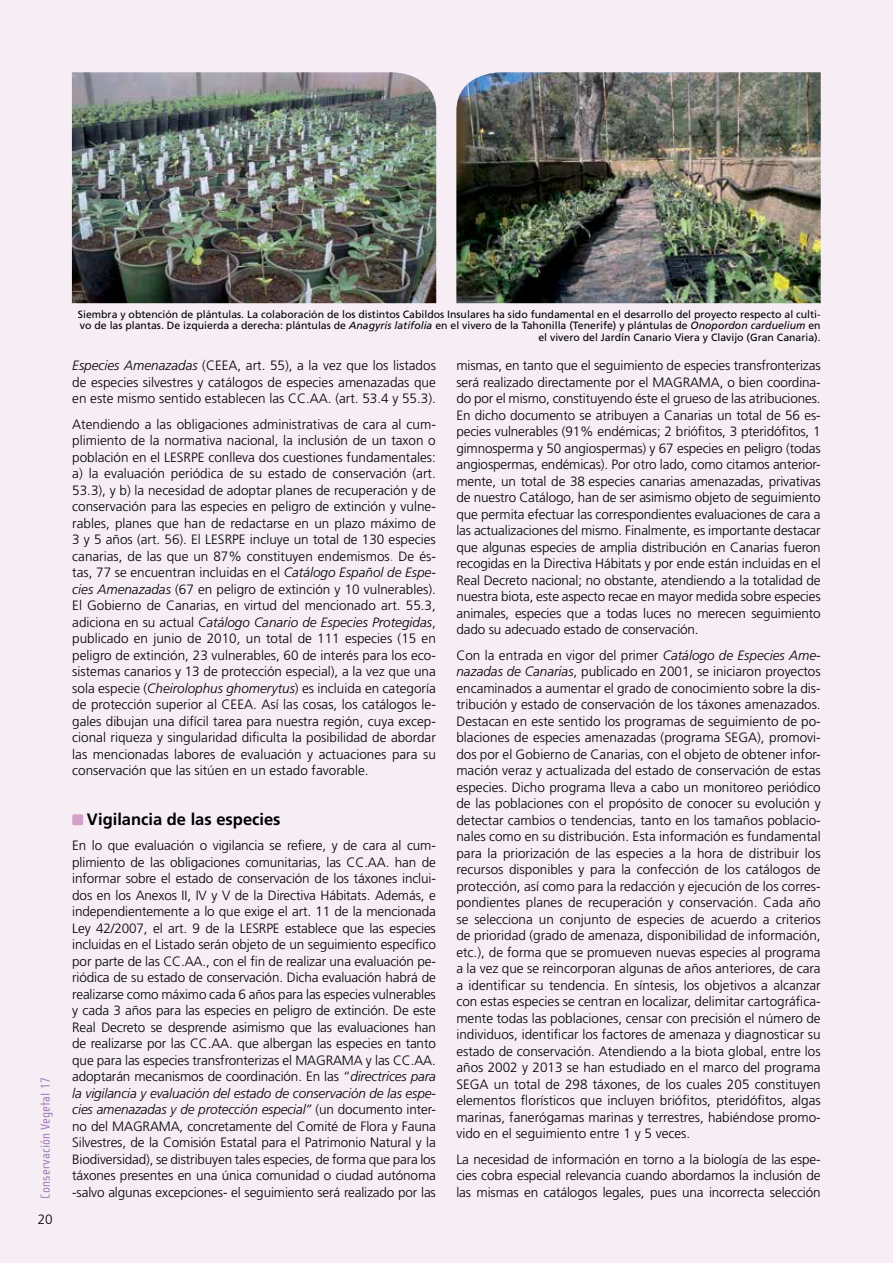
<style>
.page{position:relative;width:893px;height:1263px;background:#f6edf5}
.page>*{position:absolute;margin:0;border:0;box-sizing:border-box;transform-origin:0 0}
.t1{font:700 16.5px "Frutiger";color:#000}
.t2{font:300 13.5px/16.5px "Frutiger";letter-spacing:-.01em;color:#000;text-align:justify}
.t3{font:13.5px "Cholla Sans";letter-spacing:.01em;color:#9e7bb7}
.t4{font:10.5px/11.6px "Frutiger";color:#000;text-align:right}
.s1{font-style:italic}
.s2{color:#396}
.s3{color:#99ca3c}
</style>
<div class="page">
<div style="left:72px;top:814px;width:11px;height:11px;background:#d4a0c9;border-radius:2px"></div>
<img style="left:72px;top:72px;width:364px;height:231px">
<img style="left:456px;top:72px;width:365px;height:231px">
<p class="t3" style="left:38px;top:1198px;width:123px;rotate:-90deg">Conservación Vegetal 17</p>
<p class="t2" style="left:38px;top:1211px;width:17px">20</p>
<p class="t4" style="left:78px;top:308px;width:744px">Siembra y obtención de plántulas. La colaboración de los distintos Cabildos I nsulares ha sido fundamental en el desarrollo del proyecto respecto al culti&shy;vo de las plantas. De izquierda a derecha: plántulas de <span class="s1">Anagyris latifolia</span> en el vivero de la Tahonilla (Tenerife) y plántulas de <span class="s1">Onopordon carduelium</span> en el vivero del Jardín Canario Viera y Clavijo (Gran Canaria).</p>
<p class="t2" style="left:72px;top:358px;width:365px"><span class="s1">Especies Amenazadas</span> (CEEA, art. 55), a la vez que los listados de especies silvestres y catálogos de especies amenazadas que en este mismo sentido establecen las CC.AA. (art. 53.4 y 55.3).</p>
<p class="t2" style="left:72px;top:416px;width:365px">Atendiendo a las obligaciones administrativas de cara al cum&shy;plimiento de la normativa nacional, la inclusión de un taxon o población en el LESRPE conlleva dos cuestiones fundamentales: a) la evaluación periódica de su estado de conservación (art.<br>53.3), y b) la necesidad de adoptar planes de recuperación y de conservación para las especies en peligro de extinción y vulne&shy;rables, planes que han de redactarse en un plazo máximo de 3 y 5 años (art. 56). El LESRPE incluye un total de 130 especies canarias, de las que un 87% constituyen endemismos<span class="s2">.</span> De és&shy;tas, 77 se encuentran incluidas en el <span class="s1">Catálogo Español de Espe&shy;cies Amenazadas</span> (67 en peligro de extinción y 10 vulnerables).<br>El Gobierno de Canarias, en virtud del mencionado art. 55.3, adiciona en su actual <span class="s1">Catálogo Canario de Especies Protegidas</span>, publicado en junio de 2010, un total de 111 especies (15 en peligro de extinción, 23 vulnerables, 60 de interés para los eco&shy;sistemas canarios y 13 de protección especial), a la vez que una sola especie (<span class="s1">Cheirolophus ghomerytus</span>) es incluida en categoría de protección superior al CEEA. Así las cosas, los catálogos le&shy;gales dibujan una difícil tarea para nuestra región, cuya excep&shy;cional riqueza y singularidad dificulta la posibilidad de abordar las mencionadas labores de evaluación y actuaciones para su conservación que las sitúen en un estado favorable.</p>
<p class="t1" style="left:87px;top:809px;width:195px">Vigilancia de las especies</p>
<p class="t2" style="left:72px;top:838px;width:365px">En lo que evaluación o vigilancia se refiere, y de cara al cum&shy;plimiento de las obligaciones comunitarias, las CC.AA. han de informar sobre el estado de conservación de los táxones inclui&shy;dos en los Anexos II, IV y V de la Directiva Hábitats. Además, e independientemente a lo que exige el art. 11 de la mencionada Ley 42/2007, el art. 9 de la LESRPE establece que las especies incluidas en el Listado serán objeto de un seguimiento específico por parte de las CC.AA., con el fin de realizar una evaluación pe&shy;riódica de su estado de conservación. Dicha evaluación habrá de realizarse como máximo cada 6 años para las especies vulnerables y cada 3 años para las especies en peligro de extinción. De este Real Decreto se desprende asimismo que las evaluaciones han de realizarse por las CC.AA. que albergan las especies en tanto que para las especies transfronterizas el MAGRAMA y las CC.AA. adoptarán mecanismos de coordinación. En las “<span class="s1">directrices para la vigilancia y evaluación del estado de conservación de las espe&shy;cies amenazadas y de protección especial”</span> (un documento inter&shy;no del MAGRAMA, concretamente del Comité de Flora y Fauna Silvestres, de la Comisión Estatal para el Patrimonio Natural y la Biodiversidad), se distribuyen tales especies, de forma que para los táxones presentes en una única comunidad o ciudad autónoma -salvo algunas excepciones- el seguimiento será realizado por las</p>
<p class="t2" style="left:456px;top:357px;width:366px">mismas, en tanto que el seguimiento de especies transfronterizas será realizado directamente por el MAGRAMA, o bien coordina&shy;do por el mismo, constituyendo éste el grueso de las atribuciones.<br>En dicho documento se atribuyen a Canarias un total de 56 es&shy;pecies vulnerables (91% endémicas; 2 briófitos, 3 pteridófitos, 1 gimnosperma y 50 angiospermas) y 67 especies en peligro (todas angiospermas, endémicas). Por otro lado, como citamos anterior&shy;mente, un total de 38<span class="s3">.</span>especies canarias amenazadas, privativas de nuestro Catálogo, han de ser asimismo objeto de seguimiento que permita efectuar las correspondientes evaluaciones de cara a las actualizaciones del mismo. Finalmente, es importante destacar que algunas especies de amplia distribución en Canarias fueron recogidas en la Directiva Hábitats y por ende están incluidas en el Real Decreto nacional; no obstante, atendiendo a la totalidad de nuestra biota, este aspecto recae en mayor medida sobre especies animales, especies que a todas luces no merecen seguimiento dado su adecuado estado de conservación.</p>
<p class="t2" style="left:456px;top:647px;width:366px">Con la entrada en vigor del primer <span class="s1">Catálogo de Especies Ame&shy;nazadas de Canarias</span>, publicado en 2001, se iniciaron proyectos encaminados a aumentar el grado de conocimiento sobre la dis&shy;tribución y estado de conservación de los táxones amenazados.<br>Destacan en este sentido los programas de seguimiento de po&shy;blaciones de especies amenazadas (programa SEGA), promovi&shy;dos por el Gobierno de Canarias, con el objeto de obtener infor&shy;mación veraz y actualizada del estado de conservación de estas especies. Dicho programa lleva a cabo un monitoreo periódico de las poblaciones con el propósito de conocer su evolución y detectar cambios o tendencias, tanto en los tamaños poblacio&shy;nales como en su distribución. Esta información es fundamental para la priorización de las especies a la hora de distribuir los recursos disponibles y para la confección de los catálogos de protección, así como para la redacción y ejecución de los corres&shy;pondientes planes de recuperación y conservación. Cada año se selecciona un conjunto de especies de acuerdo a criterios de prioridad (grado de amenaza, disponibilidad de información, etc.), de forma que se promueven nuevas especies al programa a la vez que se reincorporan algunas de años anteriores, de cara a identificar su tendencia. En síntesis, los objetivos a alcanzar con estas especies se centran en localizar, delimitar cartográfica&shy;mente todas las poblaciones, censar con precisión el número de individuos, identificar los factores de amenaza y diagnosticar su estado de conservación. Atendiendo a la biota global, entre los años 2002 y 2013 se han estudiado en el marco del programa SEGA un total de 298 táxones, de los cuales 205 constituyen elementos florísticos que incluyen briófitos, pteridófitos, algas marinas, fanerógamas marinas y terrestres, habiéndose promo&shy;vido en el seguimiento entre 1 y 5 veces.</p>
<p class="t2" style="left:456px;top:1151px;width:366px">La necesidad de información en torno a la biología de las espe&shy;cies cobra especial relevancia cuando abordamos la inclusión de</p>
<p class="t2" style="left:456px;top:1184px;width:366px">las mismas en catálogos legales, pues una incorrecta selección</p>
</div>
